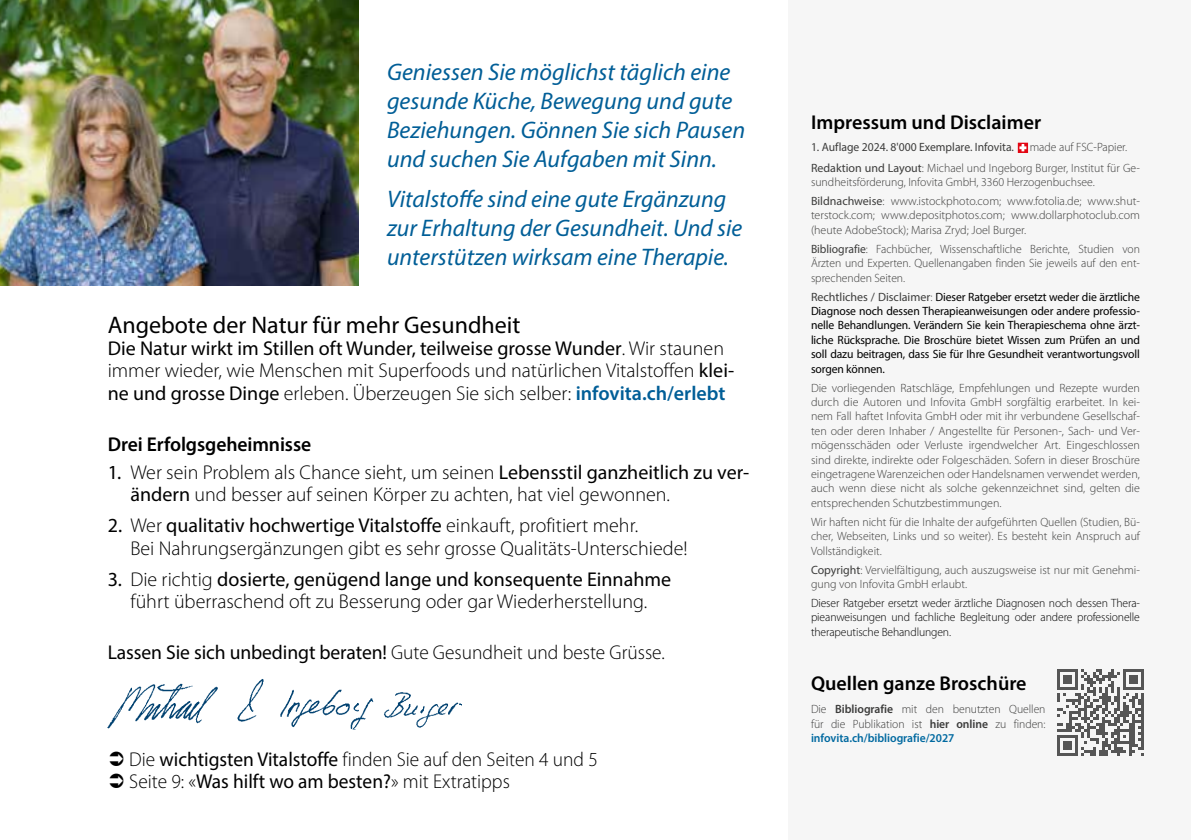
<style>
.page{position:relative;width:1191px;height:840px;background:#fff}
.page>*{position:absolute;margin:0;border:0;box-sizing:border-box;transform-origin:0 0}
.t1{font:italic 24px/28.8px "Myriad Pro";color:#005e97}
.t2{font:24px "Myriad Pro";color:#000}
.t3{font:300 20px/22.4px "Myriad Pro";color:#000}
.t4{font:600 20px "Myriad Pro";color:#000}
.t5{font:20px "Myriad Pro";letter-spacing:-.005em;color:#000}
.t6{font:300 12px/14.4px "Myriad Pro";color:#3c3c3b}
.t7{font:12px/14.4px "Myriad Pro";letter-spacing:-.01em;color:#000;text-align:justify}
.t8{font:300 12px/14.4px "Myriad Pro";letter-spacing:-.01em;color:#000;text-align:justify}
.t9{font:12px "Myriad Pro";color:#3c3c3b}
.s1{font-weight:400}
.s2{font-weight:600;color:#005e97}
.s3{font-weight:300}
.s4{color:#3c3c3b}
.s5{font-weight:300;color:#3c3c3b}
.s6{font-weight:600}
.s7{font-weight:600;color:#0069a0}
</style>
<div class="page">
<div style="left:788px;top:0;width:403px;height:839px;background:#f6f6f6"></div>
<img style="left:0;top:0;width:359px;height:285px">
<div style="left:1018px;top:143px;width:9px;height:9px;border:1px solid #e30613"></div>
<svg style="left:1019px;top:144px;width:7px;height:7px"></svg>
<svg style="left:1057px;top:669px;width:87px;height:86px"></svg>
<img style="left:107px;top:679px;width:354px;height:50px">
<h1 class="t1" style="left:387px;top:58px;width:359px">Geniessen Sie möglichst täglich eine gesunde Küche, Bewegung und gute Beziehungen. Gönnen Sie sich Pausen und suchen Sie Aufgaben mit Sinn.</h1>
<h1 class="t1" style="left:387px;top:184px;width:357px">Vitalstoffe sind eine gute Ergänzung zur Erhaltung der Gesundheit. Und sie unterstützen wirksam eine Therapie.</h1>
<h1 class="t2" style="left:108px;top:309px;width:414px">Angebote der Natur für mehr Gesundheit</h1>
<h2 class="t3" style="left:108px;top:337px;width:628px"><span class="s1">Die Natur wirkt im Stillen oft Wunder, teilweise grosse Wunder</span>. Wir staunen immer wieder, wie Menschen mit Superfoods und natürlichen Vitalstoffen <span class="s1">klei&shy;ne und grosse Dinge</span> erleben. Überzeugen Sie sich selber: <span class="s2">infovita.ch/erlebt</span></h2>
<h2 class="t4" style="left:108px;top:431px;width:205px">Drei Erfolgsgeheimnisse</h2>
<h2 class="t3" style="left:130px;top:461px;width:620px;text-indent:-23px"><span class="s1">1.</span> Wer sein Problem als Chance sieht, um seinen <span class="s1">Lebensstil ganzheitlich zu ver&shy;ändern</span> und besser auf seinen Körper zu achten, hat viel gewonnen.</h2>
<h2 class="t3" style="left:130px;top:514px;width:558px;text-indent:-23px"><span class="s1">2.</span> Wer <span class="s1">qualitativ hochwertige Vitalstoffe</span> einkauft, profitiert mehr.<br>Bei Nahrungsergänzungen gibt es sehr grosse Qualitäts-Unterschiede!</h2>
<h2 class="t3" style="left:108px;top:567px;width:565px;text-align:center"><span class="s1">3.</span> Die richtig <span class="s1">dosierte, genügend lange und konsequente Einnahme </span>führt überraschend oft zu Besserung oder gar Wiederherstellung.</h2>
<h2 class="t5" style="left:108px;top:639px;width:558px">Lassen Sie sich unbedingt beraten! <span class="s3">Gute Gesundheit und beste Grüsse.</span></h2>
<h2 class="t3" style="left:129px;top:747px;width:470px">Die <span class="s1">wichtigsten Vitalstoffe</span> finden Sie auf den Seiten 4 und 5<br>Seite 9: «<span class="s1">Was hilft wo am besten?</span>» mit Extratipps</h2>
<h2 class="t4" style="left:811px;top:109px;width:232px">Impressum und Disclaimer</h2>
<p class="t9" style="left:811px;top:140px;width:204px">1. Auflage 2024. 8'000 Exemplare. Infovita.</p>
<p class="t6" style="left:811px;top:137px;width:330px;line-height:20px;text-indent:219px">made auf FSC-Papier.<br><span class="s1">Redaktion und Layout</span>: Michael und Ingeborg Burger, Institut für Ge-</p>
<p class="t6" style="left:811px;top:172px;width:330px;line-height:19px">sundheitsförderung, Infovita GmbH, 3360 Herzogenbuchsee.<br><span class="s1">Bildnachweise</span>: www.istockphoto.com; www.fotolia.de; www.shut-</p>
<p class="t6" style="left:811px;top:208px;width:330px">terstock.com; www.depositphotos.com; www.dollarphotoclub.com (heute AdobeStock); Marisa Zryd; Joel Burger.</p>
<p class="t6" style="left:811px;top:241px;width:330px;text-align:justify"><span class="s1">Bibliografie</span>: Fachbücher, Wissenschaftliche Berichte, Studien von Ärzten und Experten. Quellenangaben finden Sie jeweils auf den ent&shy;sprechenden Seiten.</p>
<p class="t7" style="left:811px;top:289px;width:330px"><span class="s4">Rechtliches / Disclaimer</span><span class="s5">:</span> Dieser Ratgeber ersetzt weder die ärztliche Diagnose noch dessen Therapieanweisungen oder andere professio&shy;nelle Behandlungen. Verändern Sie kein Therapieschema ohne ärzt&shy;liche Rücksprache. Die Broschüre bietet Wissen zum Prüfen an und soll dazu beitragen, dass Sie für Ihre Gesundheit verantwortungsvoll sorgen können.</p>
<p class="t6" style="left:811px;top:380px;width:330px;text-align:justify">Die vorliegenden Ratschläge, Empfehlungen und Rezepte wurden durch die Autoren und Infovita GmbH sorgfältig erarbeitet. In kei&shy;nem Fall haftet Infovita GmbH oder mit ihr verbundene Gesellschaf&shy;ten oder deren Inhaber / Angestellte für Personen-, Sach- und Ver&shy;mögensschäden oder Verluste irgendwelcher Art. Eingeschlossen sind direkte, indirekte oder Folgeschäden. Sofern in dieser Broschüre eingetragene Warenzeichen oder Handelsnamen verwendet werden, auch wenn diese nicht als solche gekennzeichnet sind, gelten die entsprechenden Schutzbestimmungen.</p>
<p class="t6" style="left:811px;top:514px;width:330px;text-align:justify">Wir haften nicht für die Inhalte der aufgeführten Quellen (Studien, Bü&shy;cher, Webseiten, Links und so weiter). Es besteht kein Anspruch auf Vollständigkeit.</p>
<p class="t6" style="left:811px;top:562px;width:330px"><span class="s1">Copyright</span>: Vervielfältigung, auch auszugsweise ist nur mit Genehmi&shy;gung von Infovita GmbH erlaubt.</p>
<p class="t8" style="left:811px;top:595px;width:330px">Dieser Ratgeber ersetzt weder ärztliche Diagnosen noch dessen Thera&shy;pieanweisungen und fachliche Begleitung oder andere professionelle therapeutische Behandlungen.</p>
<h2 class="t4" style="left:811px;top:670px;width:217px">Quellen ganze Broschüre</h2>
<p class="t6" style="left:811px;top:701px;width:236px;text-align:justify">Die <span class="s6">Bibliografie</span> mit den benutzten Quellen für die Publikation ist <span class="s6">hier online</span> zu finden: <span class="s7">infovita.ch/bibliografie/2027</span></p>
</div>
